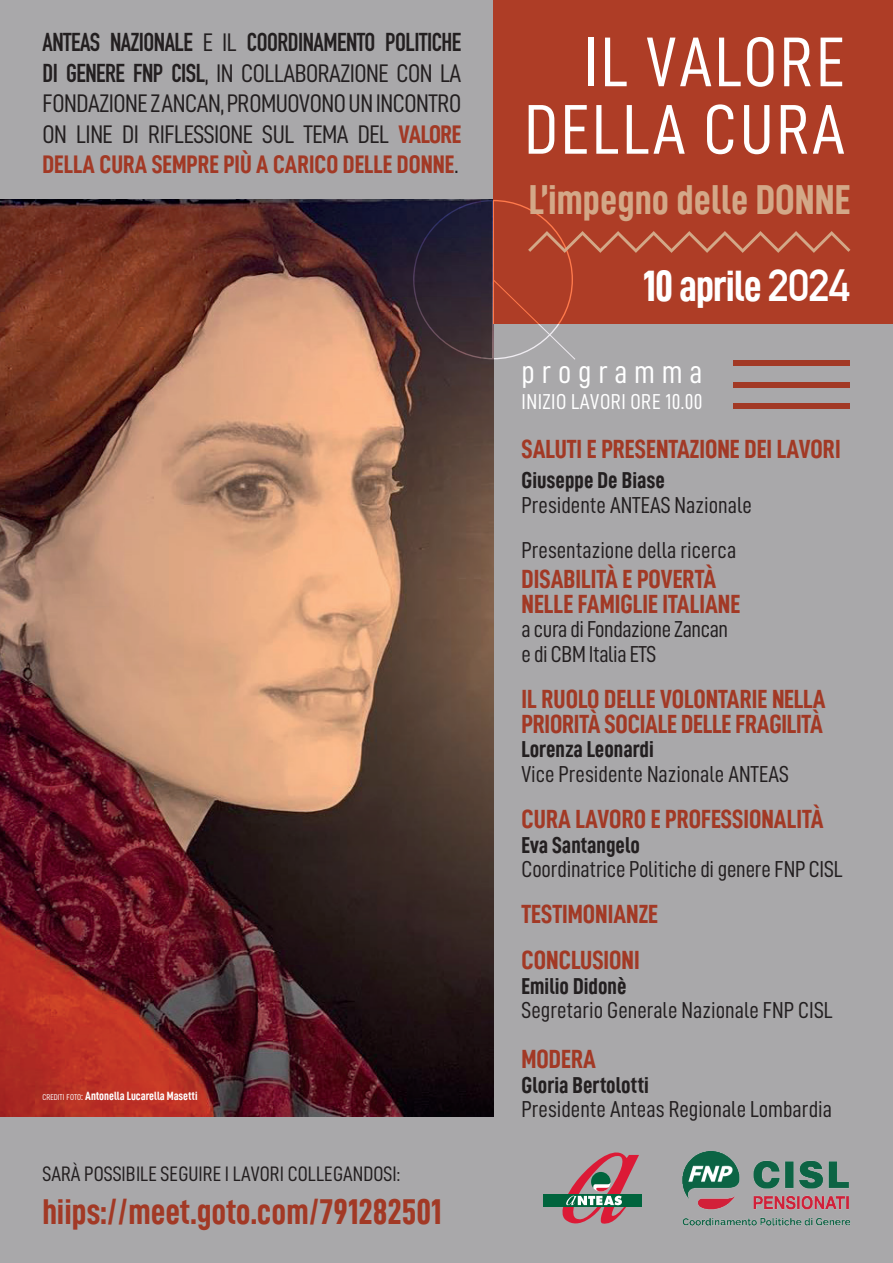
<style>
.page{position:relative;width:893px;height:1263px;background:#a9a8aa}
.page>*{position:absolute;margin:0;border:0;box-sizing:border-box;transform-origin:0 0}
.t1{font:70.5px/67.5px "D DIN Condensed";letter-spacing:.04em;color:#fff;text-align:right}
.t2{font:44.1px "D DIN Condensed Bold";letter-spacing:-.02em;color:#fff}
.t3{font:42px "D DIN Condensed Bold";color:#d3a888}
.t4{font:36px "D DIN Condensed Bold";color:#a23925}
.t5{font:32.4px "D DIN Condensed";letter-spacing:.21em;color:#fff}
.t6{font:26.4px/24.8px "D DIN Condensed Bold";color:#a23925}
.t7{font:25.5px/30.6px "D DIN Condensed";letter-spacing:-.02em;color:#231f20;text-align:justify}
.t8{font:700 25.5px "DIN Condensed";letter-spacing:-.02em;color:#231f20}
.t9{font:25.5px "D DIN Condensed Bold";color:#a23925}
.t10{font:23.1px/45.8px "D DIN Condensed";color:#231f20}
.t11{font:23.1px "D DIN Condensed Bold";color:#231f20}
.t12{font:23.1px/24.8px "D DIN Condensed";letter-spacing:-.02em;color:#231f20}
.t13{font:21.6px "D DIN Condensed";letter-spacing:.02em;color:#fff}
.t14{font:21px "D DIN Condensed";color:#231f20}
.t15{font:12px "D DIN Condensed Bold";color:#fff}
.s1{font-family:"D DIN Condensed";font-weight:400}
.s2{font-family:"DIN Condensed";font-weight:700}
.s3{font-family:"D DIN Condensed Bold";color:#a23925}
.s4{font-family:"D DIN Condensed";color:#231f20}
.s5{font-family:"D DIN Condensed";font-size:8.4px}
.s6{font-family:"D DIN Condensed"}
.s7{font-family:"DIN Alternate";font-weight:700}
</style>
<div class="page">
<div style="left:544px;top:1194px;width:98px;height:13px;background:#00643d"></div>
<svg style="left:562px;top:1152px;width:77px;height:72px"></svg>
<img style="left:683px;top:1152px;width:168px;height:74px">
<img style="left:0;top:200px;width:493px;height:916px">
<div style="left:493px;top:0;width:400px;height:324px;background:#ae3d26"></div>
<div style="left:733px;top:360px;width:117px;height:6px;background:#a23925"></div>
<div style="left:733px;top:382px;width:117px;height:6px;background:#a23925"></div>
<div style="left:733px;top:404px;width:117px;height:5px;background:#a23925"></div>
<svg style="left:413px;top:200px;width:437px;height:160px"></svg>
<p class="t8" style="left:43px;top:25px;width:420px">ANTEAS NAZIONALE <span class="s1">E IL</span> COORDINAMENTO POLITICHE</p>
<p class="t7" style="left:43px;top:57px;width:420px"><span class="s2">DI GENERE FNP CISL</span>, IN COLLABORAZIONE CON LA FONDAZIONE ZANCAN, PROMUOVONO UN INCONTRO ON LINE DI RIFLESSIONE SUL TEMA DEL <span class="s3">VALORE</span></p>
<p class="t9" style="left:43px;top:151px;width:417px">DELLA CURA SEMPRE PIÙ A CARICO DELLE DONNE<span class="s4">.</span></p>
<p class="t15" style="left:43px;top:1090px;width:157px"><span class="s5">CREDITI FOTO</span><span class="s6">:</span> Antonella Lucarella Masetti</p>
<p class="t14" style="left:43px;top:1162px;width:359px">SARÀ POSSIBILE SEGUIRE I LAVORI COLLEGANDOSI:</p>
<h3 class="t4" style="left:43px;top:1191px;width:401px">hiips://meet.goto.com/791282501</h3>
<h1 class="t1" style="left:524px;top:27px;width:322px">IL VALORE<br>DELLA CURA</h1>
<h3 class="t3" style="left:529px;top:176px;width:323px">L’impegno delle DONNE</h3>
<h2 class="t2" style="left:643px;top:262px;width:208px">10 aprile <span class="s7">2024</span></h2>
<h3 class="t5" style="left:522px;top:354px;width:183px">programma</h3>
<p class="t13" style="left:522px;top:389px;width:183px">INIZIO LAVORI ORE 10.00</p>
<p class="t6" style="left:522px;top:436px;width:321px">SALUTI E PRESENTAZIONE DEI LAVORI</p>
<p class="t11" style="left:522px;top:467px;width:145px">Giuseppe De Biase</p>
<p class="t10" style="left:522px;top:481px;width:232px">Presidente ANTEAS Nazionale<br>Presentazione della ricerca</p>
<p class="t6" style="left:522px;top:566px;width:220px">DISABILITÀ E POVERTÀ<br>NELLE FAMIGLIE ITALIANE</p>
<p class="t12" style="left:522px;top:617px;width:208px">a cura di Fondazione Zancan e di CBM Italia ETS</p>
<p class="t6" style="left:522px;top:686px;width:305px">IL RUOLO DELLE VOLONTARIE NELLA<br>PRIORITÀ SOCIALE DELLE FRAGILITÀ</p>
<p class="t11" style="left:522px;top:737px;width:134px">Lorenza Leonardi</p>
<p class="t10" style="left:522px;top:751px;width:269px">Vice Presidente Nazionale ANTEAS</p>
<p class="t6" style="left:522px;top:806px;width:303px">CURA LAVORO E PROFESSIONALITÀ</p>
<p class="t11" style="left:522px;top:832px;width:120px">Eva Santangelo</p>
<p class="t10" style="left:522px;top:846px;width:323px">Coordinatrice Politiche di genere FNP CISL</p>
<p class="t6" style="left:522px;top:891px;width:138px;line-height:45.8px">TESTIMONIANZE<br>CONCLUSIONI</p>
<p class="t11" style="left:522px;top:973px;width:107px">Emilio Didonè</p>
<p class="t10" style="left:522px;top:987px;width:313px">Segretario Generale Nazionale FNP CISL</p>
<p class="t6" style="left:522px;top:1046px;width:76px">MODERA</p>
<p class="t11" style="left:522px;top:1072px;width:129px">Gloria Bertolotti</p>
<p class="t10" style="left:522px;top:1086px;width:312px">Presidente Anteas Regionale Lombardia</p>
</div>
